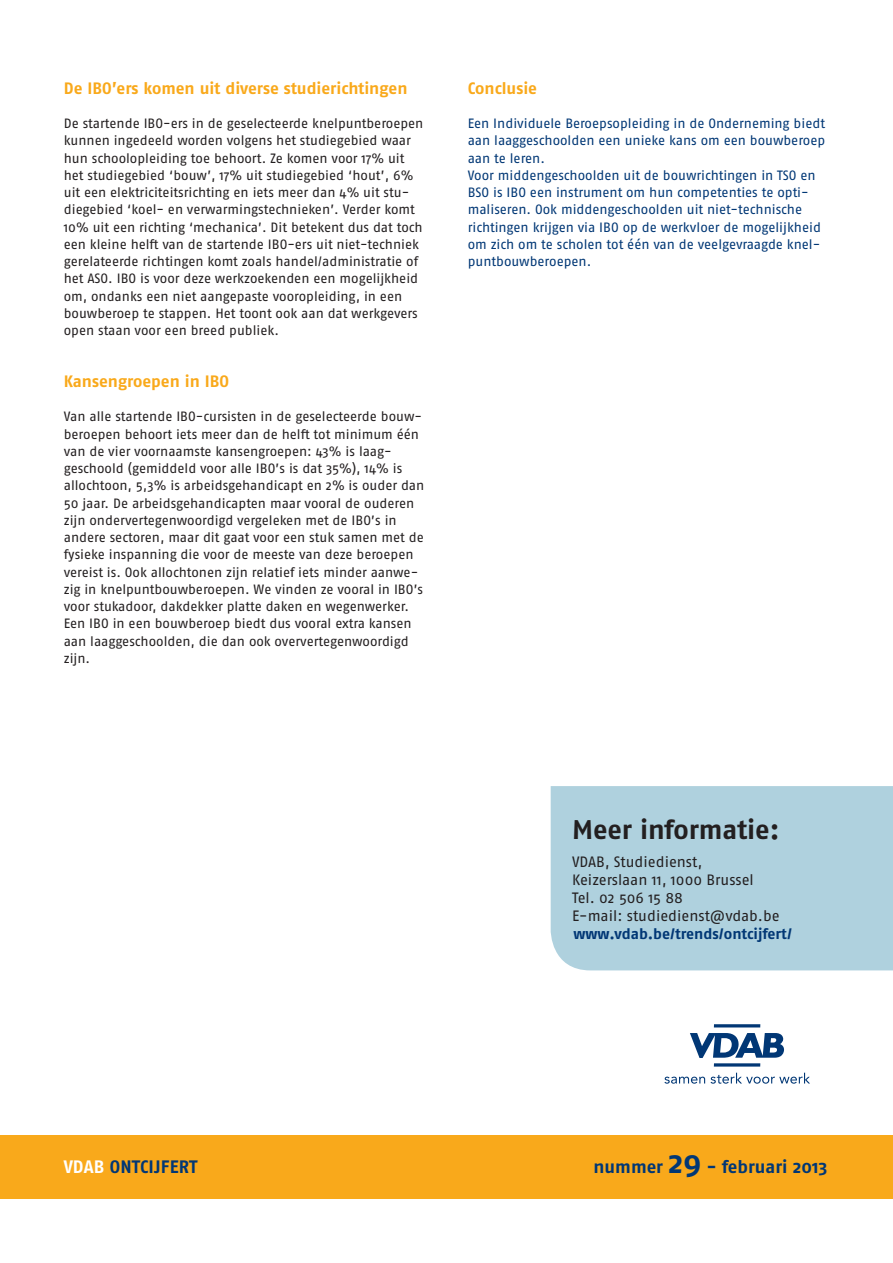
<style>
.page{position:relative;width:893px;height:1263px;background:#fff}
.page>*{position:absolute;margin:0;border:0;box-sizing:border-box;transform-origin:0 0}
.t1{font:700 27px "Fago OT";letter-spacing:-.005em;color:#231f20}
.t2{font:700 18px "Fago OT";color:#013775}
.Titeltje{font:700 16.5px "Fago OT";letter-spacing:-.005em;color:#f9a91b}
.t3{font:15px "Fago OT";color:#231f20}
.t4{font:700 15px "Fago OT";color:#013775}
.broodtekst{font:13.5px/17.2px "Fago OT";letter-spacing:-.005em;color:#231f20}
.broodtekst-2{font:13.5px/17.2px "Fago OT";letter-spacing:-.005em;color:#013775;text-align:justify}
.s1{color:#fff}
.s2{font-size:31.5px}
</style>
<div class="page">
<div style="left:0;top:1135px;width:893px;height:64px;background:#f9a91b"></div>
<div style="left:551px;top:786px;width:342px;height:184px;background:#afd1de"></div>
<svg style="left:690px;top:1033px;width:94px;height:25px"></svg>
<hr style="left:714px;top:1024px;width:46px;height:3px;background:#013775">
<hr style="left:714px;top:1063px;width:46px;height:3px;background:#013775">
<svg style="left:664px;top:1073px;width:146px;height:11px"></svg>
<p class="Titeltje" style="left:64px;top:78px;width:345px">De IBO’ers komen uit diverse studierichtingen</p>
<p class="broodtekst" style="left:64px;top:115px;width:361px">De startende IBO-ers in de geselecteerde knelpuntberoepen kunnen ingedeeld worden volgens het studiegebied waar hun schoolopleiding toe behoort. Ze komen voor 17% uit het studiegebied ‘bouw’, 17% uit studiegebied ‘hout’, 6% uit een elektriciteitsrichting en iets meer dan 4% uit stu&shy;diegebied ‘koel- en verwarmingstechnieken’. Verder komt 10% uit een richting ‘mechanica’. Dit betekent dus dat toch een kleine helft van de startende IBO-ers uit niet-techniek gerelateerde richtingen komt zoals handel/administratie of het ASO. IBO is voor deze werkzoekenden een mogelijkheid om, ondanks een niet aangepaste vooropleiding, in een bouwberoep te stappen. Het toont ook aan dat werkgevers open staan voor een breed publiek.</p>
<p class="Titeltje" style="left:64px;top:371px;width:167px">Kansengroepen in IBO</p>
<p class="broodtekst" style="left:64px;top:408px;width:362px">Van alle startende IBO-cursisten in de geselecteerde bouw&shy;beroepen behoort iets meer dan de helft tot minimum één van de vier voornaamste kansengroepen: 43% is laag&shy;geschoold (gemiddeld voor alle IBO’s is dat 35%), 14% is allochtoon, 5,3% is arbeidsgehandicapt en 2% is ouder dan 50 jaar. De arbeidsgehandicapten maar vooral de ouderen zijn ondervertegenwoordigd vergeleken met de IBO’s in andere sectoren, maar dit gaat voor een stuk samen met de fysieke inspanning die voor de meeste van deze beroepen vereist is. Ook allochtonen zijn relatief iets minder aanwe&shy;zig in knelpuntbouwberoepen. We vinden ze vooral in IBO’s voor stukadoor, dakdekker platte daken en wegenwerker.</p>
<p class="broodtekst" style="left:64px;top:615px;width:349px">Een IBO in een bouwberoep biedt dus vooral extra kansen aan laaggeschoolden, die dan ook oververtegenwoordigd zijn.</p>
<p class="Titeltje" style="left:468px;top:78px;width:71px">Conclusie</p>
<p class="broodtekst-2" style="left:468px;top:115px;width:359px">Een Individuele Beroepsopleiding in de Onderneming biedt aan laaggeschoolden een unieke kans om een bouwberoep aan te leren.</p>
<p class="broodtekst-2" style="left:468px;top:166px;width:355px;text-align:left">Voor middengeschoolden uit de bouwrichtingen in TSO en BSO is IBO een instrument om hun competenties te opti&shy;maliseren. Ook middengeschoolden uit niet-technische richtingen krijgen via IBO op de werkvloer de mogelijkheid om zich om te scholen tot één van de veelgevraagde knel&shy;puntbouwberoepen.</p>
<p class="t1" style="left:572px;top:813px;width:209px">Meer informatie:</p>
<p class="t3" style="left:572px;top:853px;width:132px">VDAB, Studiedienst,</p>
<p class="t3" style="left:572px;top:871px;width:183px">Keizerslaan 11, 1000 Brussel</p>
<p class="t3" style="left:572px;top:889px;width:112px">Tel. 02 506 15 88</p>
<p class="t3" style="left:572px;top:907px;width:209px">E-mail: studiedienst@vdab.be</p>
<p class="t4" style="left:573px;top:925px;width:220px">www.vdab.be/trends/ontcijfert/</p>
<h2 class="t2" style="left:64px;top:1156px;width:135px"><span class="s1">VDAB</span> ONTCIJFERT</h2>
<h2 class="t2" style="left:594px;top:1156px;width:235px">nummer <span class="s2">29</span> - februari 2013</h2>
</div>
